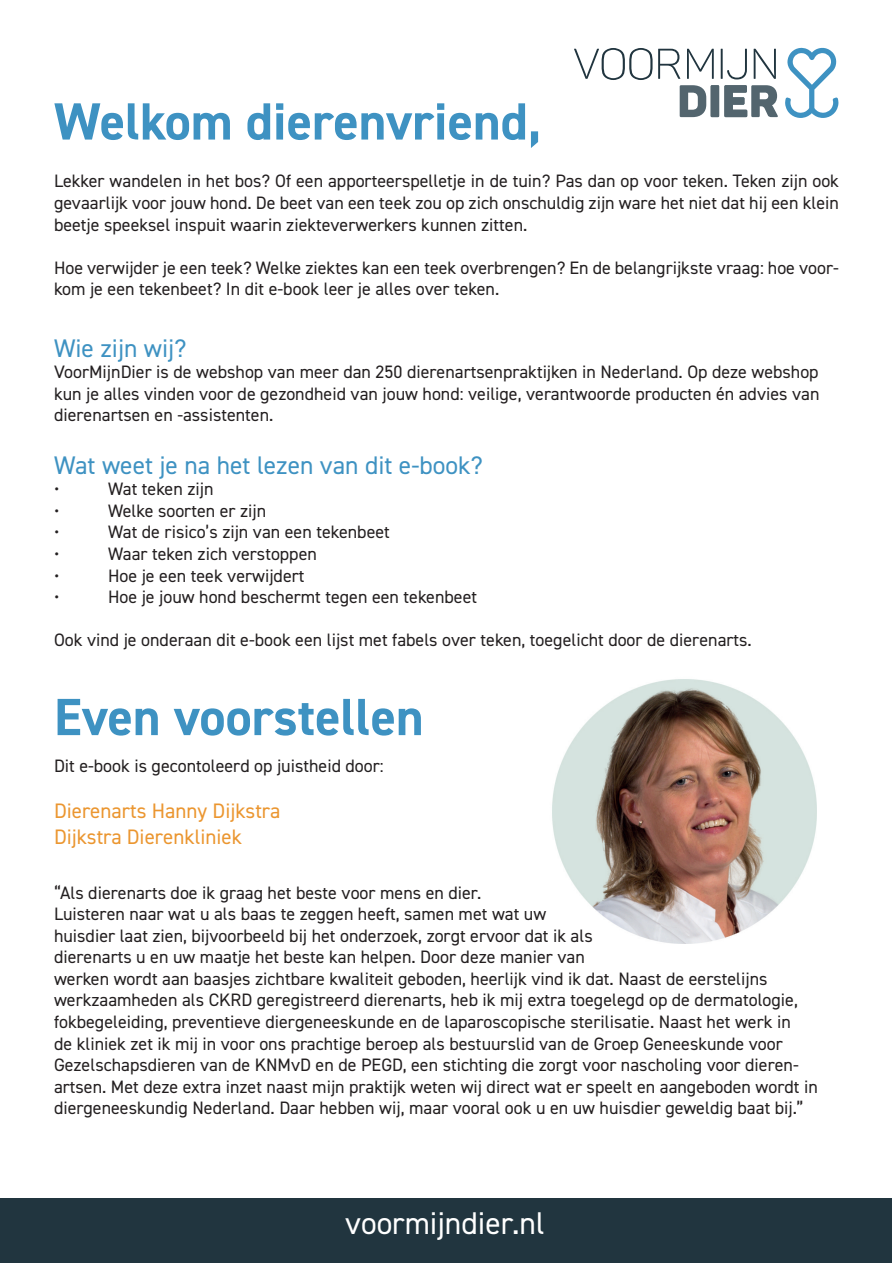
<style>
.page{position:relative;width:893px;height:1263px;background:#fff}
.page>*{position:absolute;margin:0;border:0;box-sizing:border-box;transform-origin:0 0}
.t1{font:700 52.5px "DIN2014";color:#3e92c2}
.t2{font:31.5px "DIN2014";color:#fff}
.t3{font:25.5px "DIN2014";color:#3e92c2}
.t4{font:21px/25.2px "DIN2014";color:#eb9630}
.t5{font:18px/21.6px "DIN2014";color:#231f20;text-align:justify}
</style>
<div class="page">
<div style="left:0;top:1198px;width:892px;height:65px;background:#21353f"></div>
<svg style="left:785px;top:48px;width:53px;height:70px"></svg>
<hr style="left:721px;top:49px;width:2px;height:30px;background:#21353f">
<svg style="left:727px;top:49px;width:20px;height:30px"></svg>
<svg style="left:754px;top:49px;width:22px;height:30px"></svg>
<div style="left:711px;top:85px;width:8px;height:32px;background:#53656e;border-radius:2px"></div>
<svg style="left:724px;top:85px;width:54px;height:32px"></svg>
<svg style="left:574px;top:48px;width:140px;height:69px"></svg>
<img style="left:552px;top:679px;width:265px;height:265px">
<h1 class="t1" style="left:54px;top:87px;width:489px">Welkom dierenvriend,</h1>
<p class="t5" style="left:54px;top:170px;width:787px">Lekker wandelen in het bos? Of een apporteerspelletje in de tuin? Pas dan op voor teken. Teken zijn ook gevaarlijk voor jouw hond. De beet van een teek zou op zich onschuldig zijn ware het niet dat hij een klein beetje speeksel inspuit waarin ziekteverwerkers kunnen zitten.</p>
<p class="t5" style="left:54px;top:256px;width:786px">Hoe verwijder je een teek? Welke ziektes kan een teek overbrengen? En de belangrijkste vraag: hoe voor&shy;kom je een tekenbeet? In dit e-book leer je alles over teken.</p>
<h3 class="t3" style="left:54px;top:332px;width:134px">Wie zijn wij?</h3>
<p class="t5" style="left:54px;top:361px;width:767px">VoorMijnDier is de webshop van meer dan 250 dierenartsenpraktijken in Nederland. Op deze webshop kun je alles vinden voor de gezondheid van jouw hond: veilige, verantwoorde producten én advies van dierenartsen en -assistenten.</p>
<h3 class="t3" style="left:54px;top:449px;width:430px">Wat weet je na het lezen van dit e-book?</h3>
<p class="t5" style="left:54px;top:478px;width:7px">•</p>
<p class="t5" style="left:108px;top:478px;width:107px">Wat teken zijn</p>
<p class="t5" style="left:54px;top:499px;width:7px">•</p>
<p class="t5" style="left:108px;top:499px;width:160px">Welke soorten er zijn</p>
<p class="t5" style="left:54px;top:521px;width:7px">•</p>
<p class="t5" style="left:108px;top:521px;width:283px">Wat de risico’s zijn van een tekenbeet</p>
<p class="t5" style="left:54px;top:543px;width:7px">•</p>
<p class="t5" style="left:108px;top:543px;width:210px">Waar teken zich verstoppen</p>
<p class="t5" style="left:54px;top:564px;width:7px">•</p>
<p class="t5" style="left:108px;top:564px;width:198px">Hoe je een teek verwijdert</p>
<p class="t5" style="left:54px;top:586px;width:7px">•</p>
<p class="t5" style="left:108px;top:586px;width:371px">Hoe je jouw hond beschermt tegen een tekenbeet</p>
<p class="t5" style="left:54px;top:629px;width:699px">Ook vind je onderaan dit e-book een lijst met fabels over teken, toegelicht door de dierenarts.</p>
<h1 class="t1" style="left:54px;top:682px;width:371px">Even voorstellen</h1>
<p class="t5" style="left:54px;top:754px;width:331px">Dit e-book is gecontoleerd op juistheid door:</p>
<p class="t4" style="left:54px;top:798px;width:228px">Dierenarts Hanny Dijkstra<br>Dijkstra Dierenkliniek</p>
<p class="t5" style="left:54px;top:881px;width:765px;text-align:left">“Als dierenarts doe ik graag het beste voor mens en dier.<br>Luisteren naar wat u als baas te zeggen heeft, samen met wat uw<br>huisdier laat zien, bijvoorbeeld bij het onderzoek, zorgt ervoor dat ik als<br>dierenarts u en uw maatje het beste kan helpen. Door deze manier van<br>werken wordt aan baasjes zichtbare kwaliteit geboden, heerlijk vind ik dat. Naast de eerstelijns werkzaamheden als CKRD geregistreerd dierenarts, heb ik mij extra toegelegd op de dermatologie, fokbegeleiding, preventieve diergeneeskunde en de laparoscopische sterilisatie. Naast het werk in<br>de kliniek zet ik mij in voor ons prachtige beroep als bestuurslid van de Groep Geneeskunde voor Gezelschapsdieren van de KNMvD en de PEGD, een stichting die zorgt voor nascholing voor dieren&shy;artsen. Met deze extra inzet naast mijn praktijk weten wij direct wat er speelt en aangeboden wordt in diergeneeskundig Nederland. Daar hebben wij, maar vooral ook u en uw huisdier geweldig baat bij.”</p>
<h2 class="t2" style="left:345px;top:1203px;width:201px">voormijndier.nl</h2>
</div>
